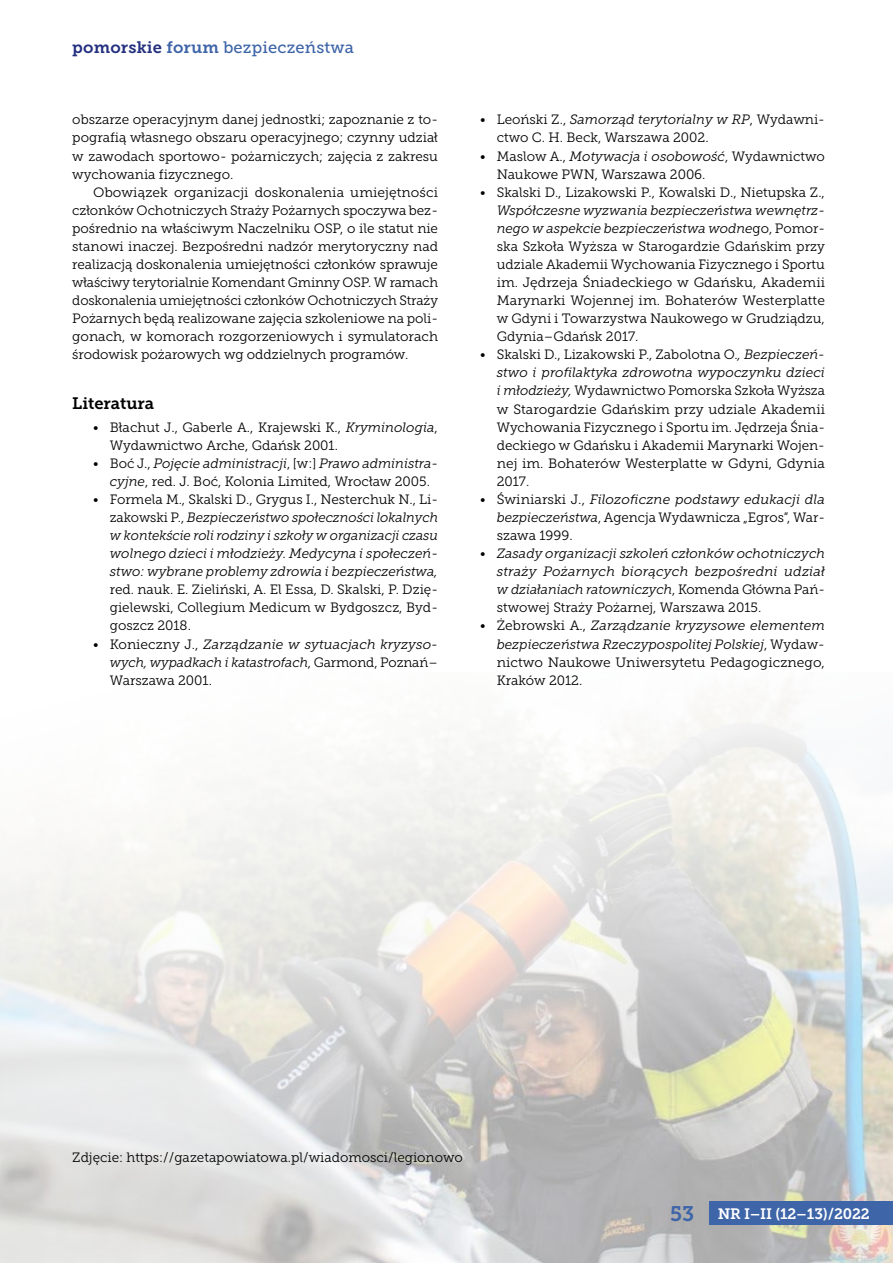
<style>
.page{position:relative;width:893px;height:1263px;background:#fff}
.page>*{position:absolute;margin:0;border:0;box-sizing:border-box;transform-origin:0 0}
.t1{font:16.5px "Museo Slab 500";letter-spacing:.01em;color:#3e65a8}
.t2{font:16.5px "Museo Slab 700";color:#000}
.t3{font:15px "Museo Slab 700";letter-spacing:-.01em;color:#fff}
.t4{font:13.5px/18px "Museo Slab 300";color:#000;text-align:justify}
.t5{font:italic 13.5px/18px "Museo Slab 300";color:#000;text-align:justify}
.s1{font-family:"Museo Slab 700";color:#243080}
.s2{font-family:"Museo Slab 700"}
.s3{font-style:italic}
.s4{font-style:normal}
.s5{font-size:21px;color:#3e65a8}
</style>
<div class="page">
<img style="left:0;top:699px;width:893px;height:564px">
<div style="left:709px;top:1201px;width:184px;height:24px;background:#3e65a8"></div>
<p class="t1" style="left:72px;top:38px;width:283px"><span class="s1">pomorskie</span> <span class="s2">forum</span> bezpieczeństwa</p>
<p class="t4" style="left:72px;top:111px;width:367px">obszarze operacyjnym danej jednostki; zapoznanie z to&shy;pografią własnego obszaru operacyjnego; czynny udział w zawodach sportowo- pożarniczych; zajęcia z zakresu wychowania fizycznego.</p>
<p class="t4" style="left:72px;top:183px;width:367px;text-indent:21px">Obowiązek organizacji doskonalenia umiejętności członków Ochotniczych Straży Pożarnych spoczywa bez&shy;pośrednio na właściwym Naczelniku OSP, o ile statut nie stanowi inaczej. Bezpośredni nadzór merytoryczny nad realizacją doskonalenia umiejętności członków sprawuje właściwy terytorialnie Komendant Gminny OSP. W ramach doskonalenia umiejętności członków Ochotniczych Straży Pożarnych będą realizowane zajęcia szkoleniowe na poli&shy;gonach, w komorach rozgorzeniowych i symulatorach środowisk pożarowych wg oddzielnych programów.</p>
<p class="t2" style="left:72px;top:394px;width:83px">Literatura</p>
<p class="t4" style="left:110px;top:418px;width:330px;text-indent:-17px">• Błachut J., Gaberle A., Krajewski K., <span class="s3">Kryminologia</span>,<br>Wydawnictwo Arche, Gdańsk 2001.</p>
<p class="t4" style="left:110px;top:454px;width:330px;text-indent:-16px">• Boć J., <span class="s3">Pojęcie administracji</span>, [w:] <span class="s3">Prawo administra&shy;cyjne</span>, red. J. Boć, Kolonia Limited, Wrocław 2005.</p>
<p class="t5" style="left:110px;top:490px;width:330px;text-indent:-16px"><span class="s4">• Formela M., Skalski D., Grygus I., Nesterchuk N., Li&shy;zakowski P.,</span> Bezpieczeństwo społeczności lokalnych w kontekście roli rodziny i szkoły w organizacji czasu wolnego dzieci i młodzieży. Medycyna i społeczeń&shy;stwo: wybrane problemy zdrowia i bezpieczeństwa,</p>
<p class="t4" style="left:110px;top:581px;width:330px">red. nauk. E. Zieliński, A. El Essa, D. Skalski, P. Dzię&shy;gielewski, Collegium Medicum w Bydgoszcz, Byd&shy;goszcz 2018.</p>
<p class="t5" style="left:110px;top:635px;width:330px;text-indent:-16px"><span class="s4">• Konieczny J.,</span> Zarządzanie w sytuacjach kryzyso&shy;wych, wypadkach i katastrofach<span class="s4">, Garmond, Poznań– Warszawa 2001.</span></p>
<p class="t4" style="left:497px;top:111px;width:330px;text-indent:-16px">• Leoński Z., <span class="s3">Samorząd terytorialny w RP</span>, Wydawni&shy;ctwo C. H. Beck, Warszawa 2002.</p>
<p class="t4" style="left:497px;top:147px;width:330px;text-indent:-16px">• Maslow A., <span class="s3">Motywacja i osobowość</span>, Wydawnictwo<br>Naukowe PWN, Warszawa 2006.</p>
<p class="t4" style="left:480px;top:183px;width:346px">• Skalski D., Lizakowski P., Kowalski D., Nietupska Z.,</p>
<p class="t4" style="left:497px;top:201px;width:330px"><span class="s3">Współczesne wyzwania bezpieczeństwa wewnętrz&shy;nego w aspekcie bezpieczeństwa wodne</span>go, Pomor&shy;ska Szkoła Wyższa w Starogardzie Gdańskim przy udziale Akademii Wychowania Fizycznego i Sportu im. Jędrzeja Śniadeckiego w Gdańsku, Akademii Marynarki Wojennej im. Bohaterów Westerplatte w Gdyni i Towarzystwa Naukowego w Grudziądzu, Gdynia–Gdańsk 2017.</p>
<p class="t4" style="left:497px;top:346px;width:330px;text-indent:-16px">• Skalski D., Lizakowski P., Zabolotna O.<span class="s3">, Bezpieczeń&shy;stwo i profilaktyka zdrowotna wypoczynku dzieci i młodzieży,</span> Wydawnictwo Pomorska Szkoła Wyższa w Starogardzie Gdańskim przy udziale Akademii Wychowania Fizycznego i Sportu im. Jędrzeja Śnia&shy;deckiego w Gdańsku i Akademii Marynarki Wojen&shy;nej im. Bohaterów Westerplatte w Gdyni, Gdynia 2017.</p>
<p class="t4" style="left:497px;top:490px;width:330px;text-indent:-16px">• Świniarski J., <span class="s3">Filozoficzne podstawy edukacji dla bezpieczeństwa</span>, Agencja Wydawnicza „Egros”, War&shy;szawa 1999.</p>
<p class="t5" style="left:497px;top:545px;width:330px;text-indent:-16px"><span class="s4">•</span> Zasady organizacji szkoleń członków ochotniczych straży Pożarnych biorących bezpośredni udział w działaniach ratowniczych<span class="s4">, Komenda Główna Pań&shy;stwowej Straży Pożarnej, Warszawa 2015.</span></p>
<p class="t4" style="left:497px;top:617px;width:330px;text-indent:-16px">• Żebrowski A., <span class="s3">Zarządzanie kryzysowe elementem bezpieczeństwa Rzeczypospolitej Polskiej</span>, Wydaw&shy;nictwo Naukowe Uniwersytetu Pedagogicznego, Kraków 2012.</p>
<p class="t4" style="left:72px;top:1149px;width:392px">Zdjęcie: https://gazetapowiatowa.pl/wiadomosci/legionowo</p>
<p class="t3" style="left:670px;top:1205px;width:201px"><span class="s5">53</span> NR I–II (12–13)/2022</p>
</div>
